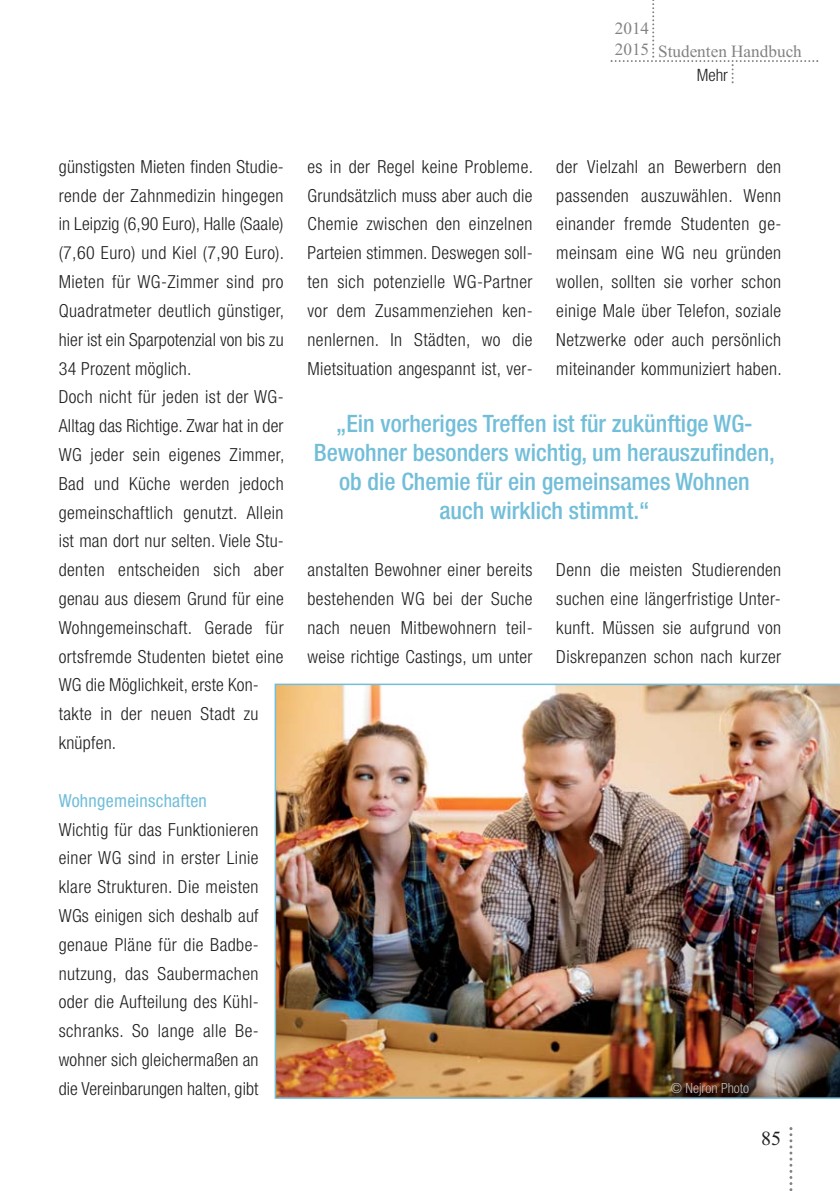
<style>
.page{position:relative;width:840px;height:1191px;background:#fff}
.page>*{position:absolute;margin:0;border:0;box-sizing:border-box;transform-origin:0 0}
.t1{font:500 condensed 24px/28.8px "Helvetica Neue";color:#72bed9;text-align:center}
.t2{font:20px "Times New Roman";color:#231f20}
.t3{font:300 condensed 18px/28.8px "Helvetica Neue";letter-spacing:.025em;color:#231f20;text-align:justify}
.t4{font:condensed 18px "Helvetica Neue";letter-spacing:.015em;color:#72bed9}
.t5{font:17.2px/20.6px "Times New Roman";color:#808285}
.t6{font:300 condensed 17px "Helvetica Neue";color:#231f20}
.t7{font:300 condensed 14px "Helvetica Neue";color:#bbbdc0}
</style>
<div class="page">
<svg style="left:789px;top:1127px;width:3px;height:64px"></svg>
<svg style="left:610px;top:0;width:207px;height:83px"></svg>
<img style="left:274px;top:683px;width:565px;height:415px">
<p class="t5" style="left:614px;top:18px;width:36px">2014<br>2015</p>
<p class="t5" style="left:657px;top:41px;width:145px">Studenten Handbuch</p>
<p class="t6" style="left:696px;top:69px;width:33px">Mehr</p>
<p class="t3" style="left:59px;top:154px;width:227px;text-align:left">günstigsten Mieten finden Studie&shy;rende der Zahnmedizin hingegen in Leipzig (6,90 Euro), Halle (Saale) (7,60 Euro) und Kiel (7,90 Euro).<br>Mieten für WG-Zimmer sind pro<br>Quadratmeter deutlich günstiger, hier ist ein Sparpotenzial von bis zu<br>34 Prozent möglich.<br>Doch nicht für jeden ist der WG-<br>Alltag das Richtige. Zwar hat in der<br>WG jeder sein eigenes Zimmer,<br>Bad und Küche werden jedoch gemeinschaftlich genutzt. Allein ist man dort nur selten. Viele Stu&shy;denten entscheiden sich aber genau aus diesem Grund für eine<br>Wohngemeinschaft. Gerade für ortsfremde Studenten bietet eine<br>WG die Möglichkeit, erste Kon&shy;takte in der neuen Stadt zu knüpfen.</p>
<p class="t4" style="left:59px;top:794px;width:150px">Wohngemeinschaften</p>
<p class="t3" style="left:59px;top:816px;width:201px">Wichtig für das Funktionieren einer WG sind in erster Linie klare Strukturen. Die meisten WGs einigen sich deshalb auf genaue Pläne für die Badbe&shy;nutzung, das Saubermachen oder die Aufteilung des Kühl&shy;schranks. So lange alle Be&shy;wohner sich gleichermaßen an die Vereinbarungen halten, gibt</p>
<p class="t3" style="left:307px;top:154px;width:227px">es in der Regel keine Probleme.<br>Grundsätzlich muss aber auch die Chemie zwischen den einzelnen Parteien stimmen. Deswegen soll&shy;ten sich potenzielle WG-Partner vor dem Zusammenziehen ken&shy;nenlernen. In Städten, wo die Mietsituation angespannt ist, ver-</p>
<p class="t3" style="left:556px;top:154px;width:227px">der Vielzahl an Bewerbern den passenden auszuwählen. Wenn einander fremde Studenten ge&shy;meinsam eine WG neu gründen wollen, sollten sie vorher schon einige Male über Telefon, soziale Netzwerke oder auch persönlich miteinander kommuniziert haben.</p>
<h1 class="t1" style="left:313px;top:411px;width:462px">„Ein vorheriges Treffen ist für zukünftige WG-Bewohner besonders wichtig, um herauszufinden, ob die Chemie für ein gemeinsames Wohnen auch wirklich stimmt.“</h1>
<p class="t3" style="left:307px;top:557px;width:226px">anstalten Bewohner einer bereits bestehenden WG bei der Suche nach neuen Mitbewohnern teil&shy;weise richtige Castings, um unter</p>
<p class="t3" style="left:556px;top:557px;width:226px">Denn die meisten Studierenden suchen eine längerfristige Unter&shy;kunft. Müssen sie aufgrund von Diskrepanzen schon nach kurzer</p>
<p class="t7" style="left:670px;top:1083px;width:80px">© Nejron Photo</p>
<p class="t2" style="left:760px;top:1126px;width:21px">85</p>
</div>
